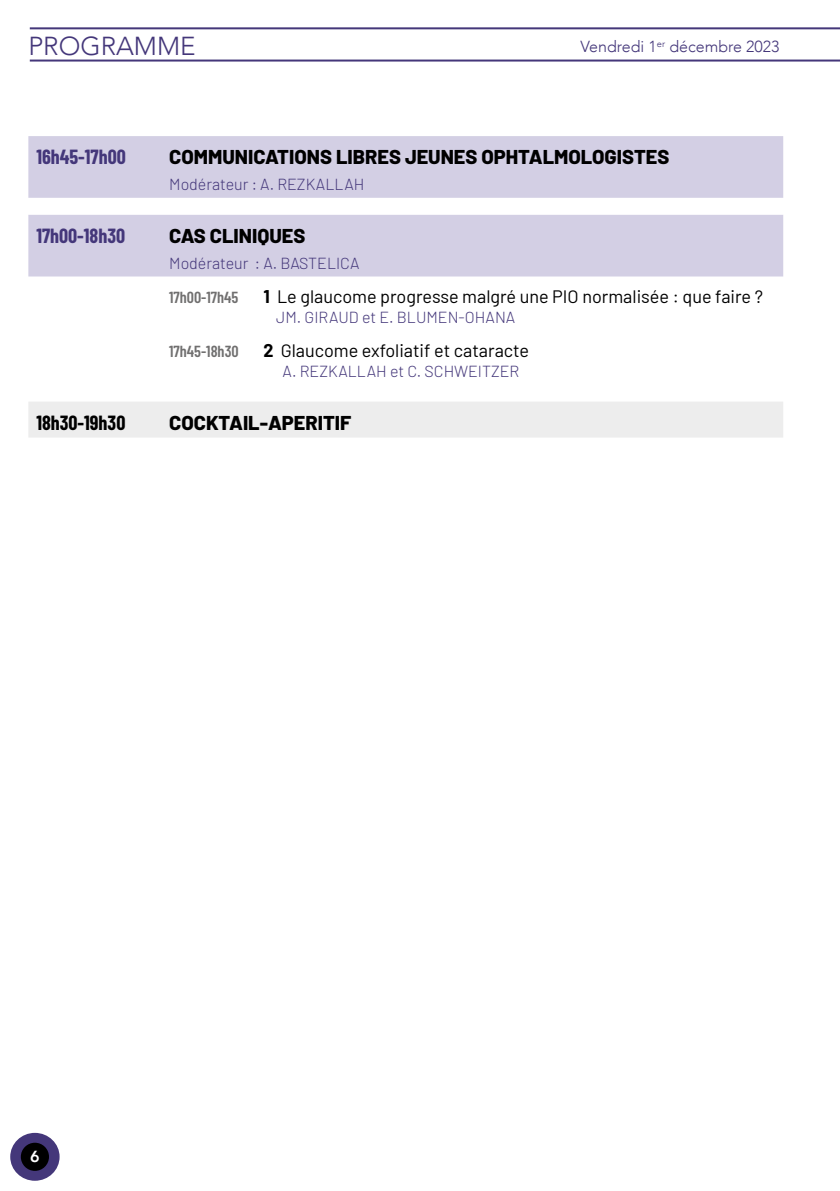
<style>
.page{position:relative;width:840px;height:1191px;background:#fff}
.page>*{position:absolute;margin:0;border:0;box-sizing:border-box;transform-origin:0 0}
.t1{font:300 26px "Avenir";color:#44377a}
.t2{font:800 20px "Barlow";color:#000}
.t3{font:700 20px "Barlow Condensed";color:#44377a}
.t4{font:700 20px "Barlow Condensed";color:#000}
.t5{font:18px "Barlow";color:#000}
.t6{font:300 16px "Barlow";color:#44377a}
.t7{font:300 16px "Avenir";color:#44377a}
.t8{font:600 16px "Barlow Condensed";color:#706f6f}
.t9{font:800 16px "Avenir";color:#fff}
.s1{font-weight:700}
</style>
<div class="page">
<hr style="left:30px;top:27px;width:809px;height:2px;background:#44377a">
<hr style="left:30px;top:60px;width:809px;height:2px;background:#44377a">
<div style="left:10px;top:1132px;width:50px;height:48px;background:#44377a;border-radius:50%"></div>
<div style="left:21px;top:1142px;width:28px;height:28px;background:#000;border-radius:50%"></div>
<svg style="left:28px;top:136px;width:754px;height:140px;background:#d8d5e7"></svg>
<div style="left:28px;top:402px;width:754px;height:35px;background:#ededed"></div>
<h1 class="t1" style="left:28px;top:30px;width:169px">PROGRAMME</h1>
<p class="t7" style="left:580px;top:37px;width:200px">Vendredi 1<sup>er</sup> décembre 2023</p>
<p class="t3" style="left:36px;top:143px;width:91px">16h45-17h00</p>
<p class="t2" style="left:169px;top:142px;width:501px">COMMUNICATIONS LIBRES JEUNES OPHTALMOLOGISTES</p>
<p class="t6" style="left:169px;top:172px;width:197px">Modérateur : A. REZKALLAH</p>
<p class="t3" style="left:36px;top:221px;width:90px">17h00-18h30</p>
<p class="t2" style="left:169px;top:221px;width:138px">CAS CLINIQUES</p>
<p class="t6" style="left:169px;top:251px;width:192px">Modérateur : A. BASTELICA</p>
<p class="t8" style="left:169px;top:285px;width:71px">17h00-17h45</p>
<p class="t5" style="left:263px;top:283px;width:501px"><span class="s1">1</span> Le glaucome progresse malgré une PIO normalisée : que faire ?</p>
<p class="t6" style="left:276px;top:305px;width:240px">JM. GIRAUD et E. BLUMEN-OHANA</p>
<p class="t8" style="left:169px;top:339px;width:71px">17h45-18h30</p>
<p class="t5" style="left:263px;top:337px;width:267px"><span class="s1">2</span> Glaucome exfoliatif et cataracte</p>
<p class="t6" style="left:282px;top:359px;width:238px">A. REZKALLAH et C. SCHWEITZER</p>
<p class="t4" style="left:36px;top:408px;width:90px">18h30-19h30</p>
<p class="t2" style="left:169px;top:407px;width:183px">COCKTAIL-APERITIF</p>
<p class="t9" style="left:30px;top:1143px;width:11px">6</p>
</div>
